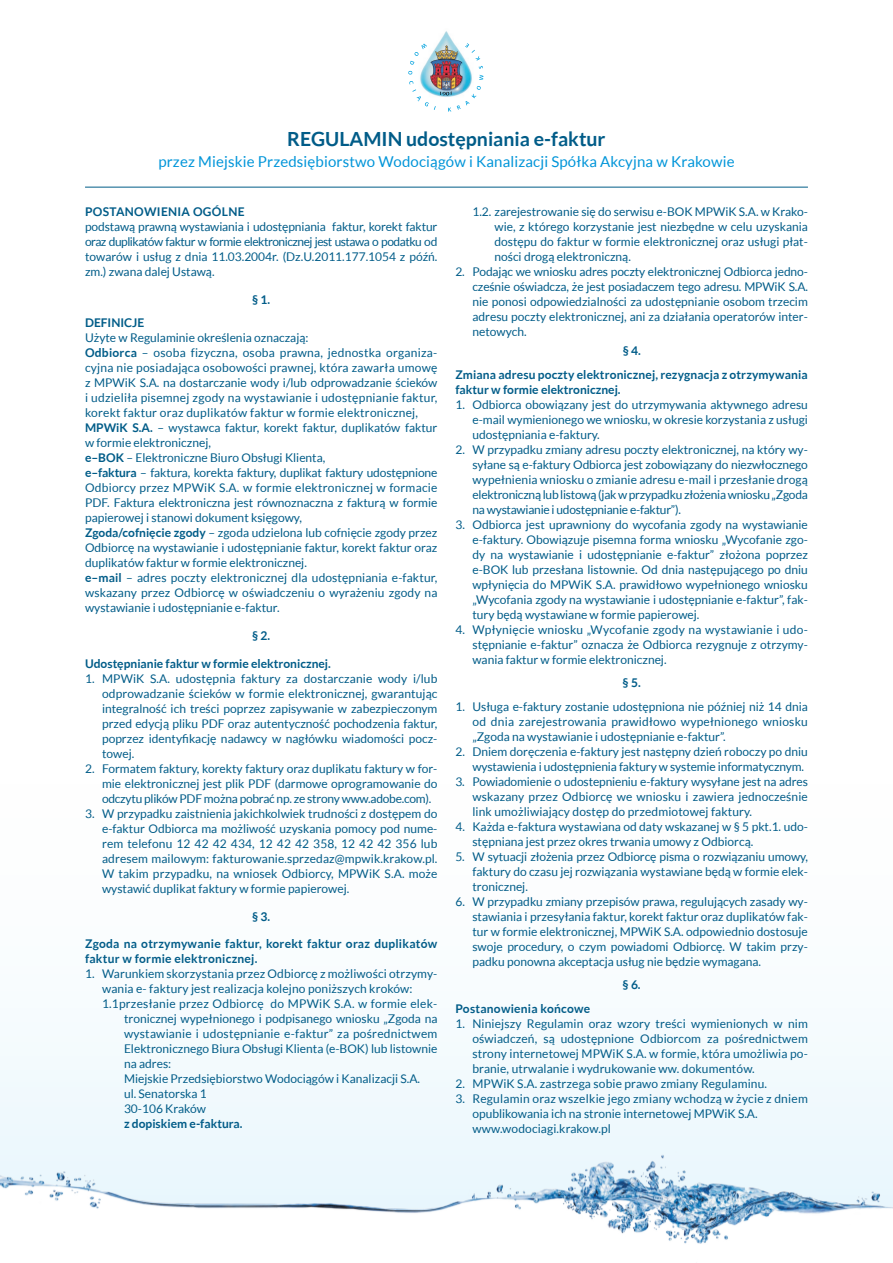
<style>
.page{position:relative;width:893px;height:1263px;background:#fff}
.page>*{position:absolute;margin:0;border:0;box-sizing:border-box;transform-origin:0 0}
.t1{font:700 19.5px "Lato";color:#015c88}
.t2{font:15px "Lato";letter-spacing:.01em;color:#0095d9}
.t3{font:12px/15px "Lato";color:#015c88;text-align:justify}
.t4{font:700 12px/15px "Lato";letter-spacing:.01em;color:#015c88}
.t5{font:12px "Lato";letter-spacing:.02em;color:#015c88}
.s1{font-weight:700}
</style>
<div class="page">
<div style="left:0;top:1042px;width:893px;height:105px;background:#f1f9fd"></div>
<img style="left:0;top:1147px;width:893px;height:97px">
<img style="left:439px;top:31px;width:15px;height:12px">
<img style="left:408px;top:43px;width:75px;height:69px">
<hr style="left:85px;top:187px;width:723px;height:1px;background:#015c87">
<h1 class="t1" style="left:287px;top:128px;width:320px">REGULAMIN udostępniania e-faktur</h1>
<p class="t2" style="left:158px;top:154px;width:578px">przez Miejskie Przedsiębiorstwo Wodociągów i Kanalizacji Spółka Akcyjna w Krakowie</p>
<p class="t4" style="left:85px;top:204px;width:161px">POSTANOWIENIA OGÓLNE</p>
<p class="t3" style="left:85px;top:219px;width:354px">podstawą prawną wystawiania i udostępniania faktur, korekt faktur oraz duplikatów faktur w formie elektronicznej jest ustawa o podatku od towarów i usług z dnia 11.03.2004r. (Dz.U.2011.177.1054 z późń. zm.) zwana dalej Ustawą.</p>
<p class="t4" style="left:252px;top:292px;width:20px">§ 1.</p>
<p class="t4" style="left:85px;top:315px;width:61px">DEFINICJE</p>
<p class="t3" style="left:85px;top:330px;width:354px;text-align:left">Użyte w Regulaminie określenia oznaczają:<br><span class="s1">Odbiorca</span> – osoba fizyczna, osoba prawna, jednostka organiza&shy;cyjna nie posiadająca osobowości prawnej, która zawarła umowę z MPWiK S.A. na dostarczanie wody i/lub odprowadzanie ścieków i udzieliła pisemnej zgody na wystawianie i udostępnianie faktur, korekt faktur oraz duplikatów faktur w formie elektronicznej, <span class="s1">MPWiK S.A.</span> – wystawca faktur, korekt faktur, duplikatów faktur w formie elektronicznej,<br><span class="s1">e–BOK</span> – Elektroniczne Biuro Obsługi Klienta,<br><span class="s1">e–faktura</span> – faktura, korekta faktury, duplikat faktury udostępnione Odbiorcy przez MPWiK S.A. w formie elektronicznej w formacie PDF. Faktura elektroniczna jest równoznaczna z fakturą w formie papierowej i stanowi dokument księgowy,<br><span class="s1">Zgoda/cofnięcie zgody</span> – zgoda udzielona lub cofnięcie zgody przez Odbiorcę na wystawianie i udostępnianie faktur, korekt faktur oraz duplikatów faktur w formie elektronicznej.<br><span class="s1">e–mail</span> – adres poczty elektronicznej dla udostępniania e-faktur, wskazany przez Odbiorcę w oświadczeniu o wyrażeniu zgody na wystawianie i udostępnianie e-faktur.</p>
<p class="t4" style="left:252px;top:628px;width:20px">§ 2.</p>
<p class="t4" style="left:85px;top:656px;width:247px">Udostępnianie faktur w formie elektronicznej.</p>
<p class="t3" style="left:102px;top:671px;width:337px;text-indent:-17px">1. MPWiK S.A. udostępnia faktury za dostarczanie wody i/lub odprowadzanie ścieków w formie elektronicznej, gwarantując integralność ich treści poprzez zapisywanie w zabezpieczonym przed edycją pliku PDF oraz autentyczność pochodzenia faktur, poprzez identyfikację nadawcy w nagłówku wiadomości pocz&shy;towej.</p>
<p class="t3" style="left:102px;top:761px;width:337px;text-indent:-17px">2. Formatem faktury, korekty faktury oraz duplikatu faktury w for&shy;mie elektronicznej jest plik PDF (darmowe oprogramowanie do odczytu plików PDF można pobrać np. ze strony www.adobe.com).</p>
<p class="t3" style="left:102px;top:806px;width:337px;text-indent:-17px">3. W przypadku zaistnienia jakichkolwiek trudności z dostępem do e-faktur Odbiorca ma możliwość uzyskania pomocy pod nume&shy;rem telefonu 12 42 42 434, 12 42 42 358, 12 42 42 356 lub adresem mailowym: fakturowanie.sprzedaz@mpwik.krakow.pl.<br>W takim przypadku, na wniosek Odbiorcy, MPWiK S.A. może wystawić duplikat faktury w formie papierowej.</p>
<p class="t4" style="left:252px;top:908px;width:20px">§ 3.</p>
<p class="t4" style="left:85px;top:936px;width:354px">Zgoda na otrzymywanie faktur, korekt faktur oraz duplikatów faktur w formie elektronicznej.</p>
<p class="t3" style="left:85px;top:966px;width:354px">1. Warunkiem skorzystania przez Odbiorcę z możliwości otrzymy-</p>
<p class="t3" style="left:102px;top:981px;width:312px">wania e- faktury jest realizacja kolejno poniższych kroków:</p>
<p class="t5" style="left:102px;top:997px;width:337px">1.1przesłanie przez Odbiorcę do MPWiK S.A. w formie elek-</p>
<p class="t3" style="left:124px;top:1011px;width:315px">tronicznej wypełnionego i podpisanego wniosku „Zgoda na</p>
<p class="t5" style="left:124px;top:1027px;width:315px">wystawianie i udostępnianie e-faktur” za pośrednictwem</p>
<p class="t3" style="left:124px;top:1041px;width:315px">Elektronicznego Biura Obsługi Klienta (e-BOK) lub listownie</p>
<p class="t3" style="left:124px;top:1056px;width:49px">na adres:</p>
<p class="t3" style="left:124px;top:1071px;width:298px">Miejskie Przedsiębiorstwo Wodociągów i Kanalizacji S.A.</p>
<p class="t3" style="left:124px;top:1086px;width:84px">ul. Senatorska 1</p>
<p class="t3" style="left:124px;top:1101px;width:83px">30-106 Kraków</p>
<p class="t4" style="left:124px;top:1116px;width:120px">z dopiskiem e-faktura.</p>
<p class="t3" style="left:494px;top:204px;width:315px;text-indent:-22px">1.2. zarejestrowanie się do serwisu e-BOK MPWiK S.A. w Krako&shy;wie, z którego korzystanie jest niezbędne w celu uzyskania dostępu do faktur w formie elektronicznej oraz usługi płat&shy;ności drogą elektroniczną.</p>
<p class="t3" style="left:472px;top:264px;width:337px;text-indent:-17px">2. Podając we wniosku adres poczty elektronicznej Odbiorca jedno&shy;cześnie oświadcza, że jest posiadaczem tego adresu. MPWiK S.A. nie ponosi odpowiedzialności za udostępnianie osobom trzecim adresu poczty elektronicznej, ani za działania operatorów inter&shy;netowych.</p>
<p class="t4" style="left:455px;top:339px;width:354px;line-height:23.5px;text-align:center">§ 4.<br>Zmiana adresu poczty elektronicznej, rezygnacja z otrzymywania</p>
<p class="t4" style="left:455px;top:382px;width:167px">faktur w formie elektronicznej.</p>
<p class="t3" style="left:472px;top:397px;width:337px;text-indent:-17px">1. Odbiorca obowiązany jest do utrzymywania aktywnego adresu e-mail wymienionego we wniosku, w okresie korzystania z usługi udostępniania e-faktury.</p>
<p class="t3" style="left:472px;top:442px;width:337px;text-indent:-17px">2. W przypadku zmiany adresu poczty elektronicznej, na który wy&shy;syłane są e-faktury Odbiorca jest zobowiązany do niezwłocznego wypełnienia wniosku o zmianie adresu e-mail i przesłanie drogą elektroniczną lub listową (jak w przypadku złożenia wniosku „Zgoda na wystawianie i udostępnianie e-faktur”).</p>
<p class="t3" style="left:472px;top:517px;width:337px;text-indent:-17px">3. Odbiorca jest uprawniony do wycofania zgody na wystawianie e-faktury. Obowiązuje pisemna forma wniosku „Wycofanie zgo&shy;dy na wystawianie i udostępnianie e-faktur” złożona poprzez e-BOK lub przesłana listownie. Od dnia następującego po dniu wpłynięcia do MPWiK S.A. prawidłowo wypełnionego wniosku „Wycofania zgody na wystawianie i udostępnianie e-faktur”, fak&shy;tury będą wystawiane w formie papierowej.</p>
<p class="t3" style="left:472px;top:622px;width:337px;text-indent:-17px">4. Wpłynięcie wniosku „Wycofanie zgody na wystawianie i udo&shy;stępnianie e-faktur” oznacza że Odbiorca rezygnuje z otrzymy&shy;wania faktur w formie elektronicznej.</p>
<p class="t4" style="left:623px;top:675px;width:20px">§ 5.</p>
<p class="t3" style="left:472px;top:699px;width:337px;text-indent:-17px">1. Usługa e-faktury zostanie udostępniona nie później niż 14 dnia od dnia zarejestrowania prawidłowo wypełnionego wniosku „Zgoda na wystawianie i udostępnianie e-faktur”.</p>
<p class="t3" style="left:472px;top:744px;width:337px;text-indent:-17px">2. Dniem doręczenia e-faktury jest następny dzień roboczy po dniu wystawienia i udostępnienia faktury w systemie informatycznym.</p>
<p class="t3" style="left:472px;top:774px;width:337px;text-indent:-17px">3. Powiadomienie o udostepnieniu e-faktury wysyłane jest na adres wskazany przez Odbiorcę we wniosku i zawiera jednocześnie link umożliwiający dostęp do przedmiotowej faktury.</p>
<p class="t3" style="left:472px;top:819px;width:337px;text-indent:-17px">4. Każda e-faktura wystawiana od daty wskazanej w § 5 pkt.1. udo&shy;stępniana jest przez okres trwania umowy z Odbiorcą.</p>
<p class="t3" style="left:472px;top:849px;width:337px;text-indent:-17px">5. W sytuacji złożenia przez Odbiorcę pisma o rozwiązaniu umowy, faktury do czasu jej rozwiązania wystawiane będą w formie elek&shy;tronicznej.</p>
<p class="t3" style="left:472px;top:894px;width:337px;text-indent:-17px">6. W przypadku zmiany przepisów prawa, regulujących zasady wy&shy;stawiania i przesyłania faktur, korekt faktur oraz duplikatów fak&shy;tur w formie elektronicznej, MPWiK S.A. odpowiednio dostosuje swoje procedury, o czym powiadomi Odbiorcę. W takim przy&shy;padku ponowna akceptacja usług nie będzie wymagana.</p>
<p class="t4" style="left:623px;top:977px;width:20px">§ 6.</p>
<p class="t4" style="left:455px;top:1001px;width:136px">Postanowienia końcowe</p>
<p class="t3" style="left:472px;top:1016px;width:337px;text-indent:-17px">1. Niniejszy Regulamin oraz wzory treści wymienionych w nim oświadczeń, są udostępnione Odbiorcom za pośrednictwem strony internetowej MPWiK S.A. w formie, która umożliwia po&shy;branie, utrwalanie i wydrukowanie ww. dokumentów.</p>
<p class="t3" style="left:455px;top:1076px;width:313px">2. MPWiK S.A. zastrzega sobie prawo zmiany Regulaminu.</p>
<p class="t3" style="left:472px;top:1091px;width:337px;text-align:left;text-indent:-17px">3. Regulamin oraz wszelkie jego zmiany wchodzą w życie z dniem opublikowania ich na stronie internetowej MPWiK S.A. www.wodociagi.krakow.pl</p>
</div>
